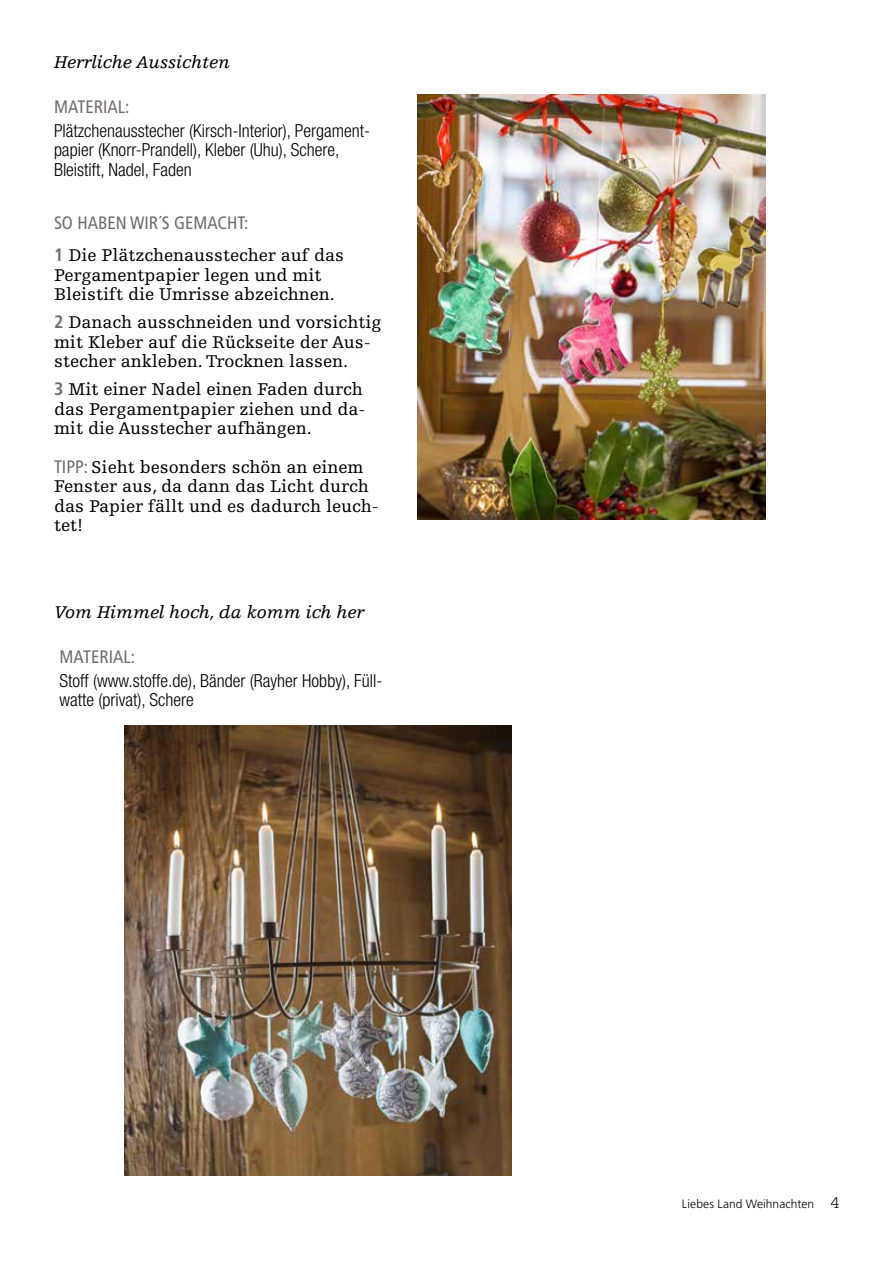
<style>
.page{position:relative;width:893px;height:1263px;background:#fff}
.page>*{position:absolute;margin:0;border:0;box-sizing:border-box;transform-origin:0 0}
.t1{font:18px/19.5px "Egyptienne F";color:#000}
.t2{font:300 condensed 18px/19.5px "Helvetica Neue";color:#000}
.t3{font:italic 18px "Egyptienne F";color:#000}
.t4{font:condensed 18px "Frutiger";color:#726a71}
.t5{font:300 12px "Frutiger";letter-spacing:.005em;color:#000}
.s1{font-family:"Frutiger";font-weight:700;font-stretch:condensed;color:#726a71}
.s2{font-family:"Frutiger";font-stretch:condensed;color:#726a71}
.s3{font-family:"Serifa";font-size:16.5px}
</style>
<div class="page">
<img style="left:418px;top:94px;width:347px;height:426px">
<img style="left:124px;top:725px;width:387px;height:451px">
<p class="t3" style="left:54px;top:52px;width:178px">Herrliche Aussichten</p>
<p class="t4" style="left:54px;top:96px;width:77px">MATERIAL:</p>
<p class="t2" style="left:54px;top:121px;width:318px">Plätzchenausstecher (Kirsch-Interior), Pergament&shy;papier (Knorr-Prandell), Kleber (Uhu), Schere,<br>Bleistift, Nadel, Faden</p>
<p class="t4" style="left:54px;top:212px;width:196px">SO HABEN WIR´S GEMACHT:</p>
<p class="t1" style="left:54px;top:246px;width:291px"><span class="s1">1</span> Die Plätzchenausstecher auf das<br>Pergamentpapier legen und mit<br>Bleistift die Umrisse abzeichnen.</p>
<p class="t1" style="left:54px;top:313px;width:329px"><span class="s1">2</span> Danach ausschneiden und vorsichtig mit Kleber auf die Rückseite der Aus&shy;stecher ankleben. Trocknen lassen.</p>
<p class="t1" style="left:54px;top:380px;width:313px"><span class="s1">3</span> Mit einer Nadel einen Faden durch das Pergamentpapier ziehen und da&shy;mit die Ausstecher aufhängen.</p>
<p class="t1" style="left:54px;top:458px;width:326px"><span class="s2">TIPP:</span> Sieht besonders schön an einem<br>Fenster aus, da dann das Licht durch das Papier fällt und es dadurch leuch&shy;tet!</p>
<p class="t3" style="left:54px;top:603px;width:312px">Vom Himmel hoch, da komm ich her</p>
<p class="t4" style="left:60px;top:646px;width:77px">MATERIAL:</p>
<p class="t2" style="left:60px;top:670px;width:324px">Stoff (www.stoffe.de), Bänder (Rayher Hobby), Füll&shy;watte (privat), Schere</p>
<p class="t5" style="left:682px;top:1197px;width:159px">Liebes Land Weihnachten <span class="s3">4</span></p>
</div>
